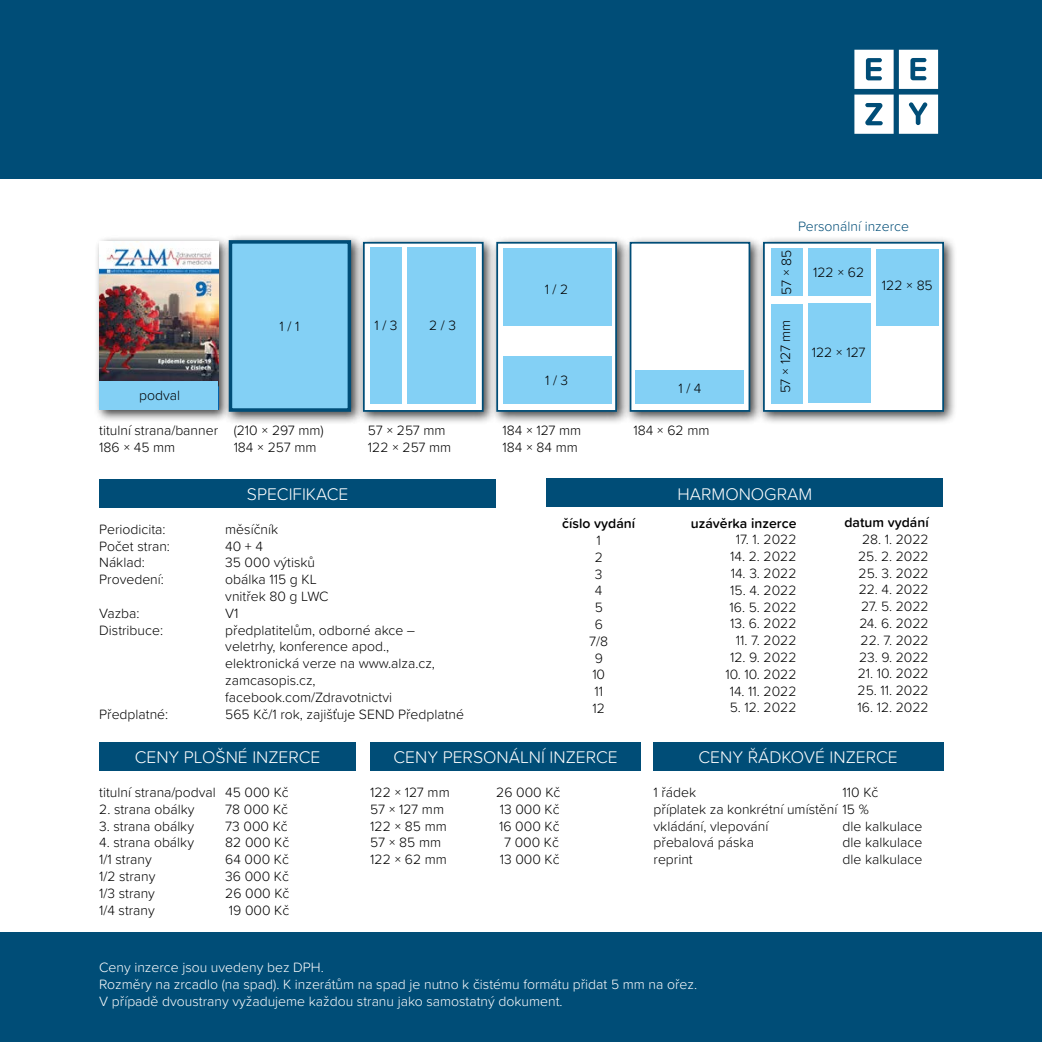
<style>
.page{position:relative;width:1042px;height:1042px;background:#fff}
.page>*{position:absolute;margin:0;border:0;box-sizing:border-box;transform-origin:0 0}
.t1{font:300 17.5px "Proxima Soft";color:#fff}
.t2{font:300 14px/16.8px "Proxima Soft";color:#000}
.t3{font:300 14px/16.8px "Proxima Soft";color:#fff}
.t4{font:600 14px "Proxima Soft";color:#000}
.t5{font:300 14px "Proxima Soft";color:#004d77}
</style>
<div class="page">
<div style="left:94px;top:236px;width:137px;height:186px;background:#000;opacity:.75"></div>
<img style="left:99px;top:241px;width:119px;height:141px">
<div style="left:0;top:933px;width:1042px;height:109px;background:#004d77"></div>
<div style="left:546px;top:478px;width:397px;height:29px;background:#004d77"></div>
<div style="left:99px;top:479px;width:397px;height:28px;background:#004d77"></div>
<div style="left:0;top:0;width:1042px;height:179px;background:#004d77"></div>
<div style="left:99px;top:382px;width:119px;height:28px;background:#83d0f5"></div>
<div style="left:222px;top:233px;width:143px;height:192px;background:#000;opacity:.75"></div>
<div style="left:229px;top:240px;width:122px;height:172px;background:#83d0f5;border:4px solid #004d77"></div>
<div style="left:356px;top:235px;width:141px;height:190px;background:#000;opacity:.75"></div>
<div style="left:363px;top:242px;width:120px;height:170px;background:#fff;border:2px solid #004d77"></div>
<div style="left:490px;top:235px;width:140px;height:190px;background:#000;opacity:.75"></div>
<div style="left:496px;top:242px;width:121px;height:170px;background:#fff;border:2px solid #004d77"></div>
<div style="left:623px;top:235px;width:141px;height:190px;background:#000;opacity:.75"></div>
<div style="left:630px;top:242px;width:120px;height:170px;background:#fff;border:2px solid #004d77"></div>
<div style="left:756px;top:235px;width:201px;height:190px;background:#000;opacity:.75"></div>
<div style="left:763px;top:242px;width:181px;height:170px;background:#fff;border:2px solid #004d77"></div>
<div style="left:370px;top:248px;width:32px;height:156px;background:#83d0f5"></div>
<div style="left:408px;top:248px;width:68px;height:156px;background:#83d0f5"></div>
<div style="left:503px;top:248px;width:108px;height:78px;background:#83d0f5"></div>
<div style="left:503px;top:357px;width:108px;height:47px;background:#83d0f5"></div>
<div style="left:636px;top:370px;width:108px;height:34px;background:#83d0f5"></div>
<div style="left:771px;top:249px;width:31px;height:47px;background:#83d0f5"></div>
<div style="left:771px;top:304px;width:31px;height:100px;background:#83d0f5"></div>
<div style="left:808px;top:248px;width:62px;height:47px;background:#83d0f5"></div>
<div style="left:808px;top:303px;width:62px;height:100px;background:#83d0f5"></div>
<div style="left:876px;top:249px;width:62px;height:77px;background:#83d0f5"></div>
<div style="left:99px;top:742px;width:257px;height:29px;background:#004d77"></div>
<div style="left:370px;top:742px;width:271px;height:29px;background:#004d77"></div>
<div style="left:653px;top:742px;width:291px;height:29px;background:#004d77"></div>
<svg style="left:899px;top:95px;width:39px;height:39px;background:#e2ebef"></svg>
<svg style="left:854px;top:95px;width:39px;height:39px;background:#d6e2e9"></svg>
<svg style="left:899px;top:50px;width:39px;height:39px;background:#d6e2e9"></svg>
<svg style="left:854px;top:50px;width:39px;height:39px;background:#d4e0e8"></svg>
<p class="t2" style="left:139px;top:386px;width:42px">podval</p>
<p class="t2" style="left:280px;top:317px;width:21px">1 / 1</p>
<p class="t2" style="left:374px;top:317px;width:25px">1 / 3</p>
<p class="t2" style="left:429px;top:317px;width:28px">2 / 3</p>
<p class="t2" style="left:545px;top:280px;width:25px">1 / 2</p>
<p class="t2" style="left:545px;top:371px;width:25px">1 / 3</p>
<p class="t2" style="left:678px;top:379px;width:25px">1 / 4</p>
<p class="t2" style="left:99px;top:421px;width:120px">titulní strana/banner<br>186 × 45 mm</p>
<p class="t2" style="left:234px;top:421px;width:91px">(210 × 297 mm)<br>184 × 257 mm</p>
<p class="t2" style="left:368px;top:421px;width:85px">57 × 257 mm<br>122 × 257 mm</p>
<p class="t2" style="left:502px;top:421px;width:80px">184 × 127 mm<br>184 × 84 mm</p>
<p class="t2" style="left:633px;top:421px;width:78px">184 × 62 mm</p>
<p class="t5" style="left:798px;top:216px;width:113px">Personální inzerce</p>
<p class="t2" style="left:777px;top:295px;width:47px;rotate:-90deg">57 × 85</p>
<p class="t2" style="left:776px;top:393px;width:75px;rotate:-90deg">57 × 127 mm</p>
<p class="t2" style="left:813px;top:263px;width:52px">122 × 62</p>
<p class="t2" style="left:882px;top:276px;width:52px">122 × 85</p>
<p class="t2" style="left:812px;top:343px;width:55px">122 × 127</p>
<p class="t1" style="left:247px;top:481px;width:103px">SPECIFIKACE</p>
<p class="t2" style="left:99px;top:520px;width:68px">Periodicita:</p>
<p class="t2" style="left:225px;top:520px;width:54px">měsíčník</p>
<p class="t2" style="left:99px;top:537px;width:72px">Počet stran:</p>
<p class="t2" style="left:225px;top:537px;width:39px">40 + 4</p>
<p class="t2" style="left:99px;top:553px;width:47px">Náklad:</p>
<p class="t2" style="left:225px;top:553px;width:91px">35 000 výtisků</p>
<p class="t2" style="left:99px;top:570px;width:66px">Provedení:</p>
<p class="t2" style="left:225px;top:570px;width:105px">obálka 115 g KL vnitřek 80 g LWC</p>
<p class="t2" style="left:99px;top:604px;width:42px">Vazba:</p>
<p class="t2" style="left:225px;top:604px;width:15px">V1</p>
<p class="t2" style="left:99px;top:621px;width:65px">Distribuce:</p>
<p class="t2" style="left:225px;top:621px;width:211px">předplatitelům, odborné akce – veletrhy, konference apod., elektronická verze na www.alza.cz, zamcasopis.cz, facebook.com/Zdravotnictvi</p>
<p class="t2" style="left:99px;top:705px;width:71px">Předplatné:</p>
<p class="t2" style="left:225px;top:705px;width:240px">565 Kč/1 rok, zajišťuje SEND Předplatné</p>
<p class="t4" style="left:562px;top:513px;width:74px">číslo vydání</p>
<p class="t2" style="left:589px;top:531px;width:20px;text-align:center">1<br>2<br>3<br>4<br>5<br>6<br>7/8<br>9<br>10<br>11<br>12</p>
<p class="t1" style="left:135px;top:744px;width:187px">CENY PLOŠNÉ INZERCE</p>
<p class="t2" style="left:99px;top:783px;width:191px">titulní strana/podval 45 000 Kč</p>
<p class="t2" style="left:99px;top:800px;width:97px">2. strana obálky</p>
<p class="t2" style="left:225px;top:800px;width:64px">78 000 Kč</p>
<p class="t2" style="left:99px;top:816px;width:96px">3. strana obálky</p>
<p class="t2" style="left:225px;top:816px;width:64px">73 000 Kč</p>
<p class="t2" style="left:99px;top:833px;width:96px">4. strana obálky</p>
<p class="t2" style="left:225px;top:833px;width:66px">82 000 Kč</p>
<p class="t2" style="left:99px;top:850px;width:54px">1/1 strany</p>
<p class="t2" style="left:225px;top:850px;width:65px">64 000 Kč</p>
<p class="t2" style="left:99px;top:867px;width:58px">1/2 strany</p>
<p class="t2" style="left:225px;top:867px;width:65px">36 000 Kč</p>
<p class="t2" style="left:99px;top:884px;width:57px">1/3 strany</p>
<p class="t2" style="left:225px;top:884px;width:66px">26 000 Kč</p>
<p class="t2" style="left:99px;top:900px;width:57px">1/4 strany</p>
<p class="t2" style="left:229px;top:900px;width:62px">19 000 Kč</p>
<p class="t1" style="left:393px;top:744px;width:226px">CENY PERSONÁLNÍ INZERCE</p>
<p class="t2" style="left:370px;top:783px;width:81px">122 × 127 mm</p>
<p class="t2" style="left:496px;top:783px;width:66px">26 000 Kč</p>
<p class="t2" style="left:370px;top:800px;width:75px">57 × 127 mm</p>
<p class="t2" style="left:500px;top:800px;width:61px">13 000 Kč</p>
<p class="t2" style="left:370px;top:816px;width:78px">122 × 85 mm</p>
<p class="t2" style="left:499px;top:816px;width:62px">16 000 Kč</p>
<p class="t2" style="left:370px;top:833px;width:72px">57 × 85 mm</p>
<p class="t2" style="left:504px;top:833px;width:56px">7 000 Kč</p>
<p class="t2" style="left:370px;top:850px;width:78px">122 × 62 mm</p>
<p class="t2" style="left:500px;top:850px;width:61px">13 000 Kč</p>
<p class="t1" style="left:677px;top:481px;width:136px">HARMONOGRAM</p>
<p class="t4" style="left:691px;top:512px;width:107px">uzávěrka inzerce</p>
<p class="t2" style="left:736px;top:530px;width:62px">17. 1. 2022</p>
<p class="t2" style="left:730px;top:547px;width:68px">14. 2. 2022</p>
<p class="t2" style="left:731px;top:564px;width:67px">14. 3. 2022</p>
<p class="t2" style="left:730px;top:581px;width:68px">15. 4. 2022</p>
<p class="t2" style="left:729px;top:598px;width:68px">16. 5. 2022</p>
<p class="t2" style="left:730px;top:614px;width:68px">13. 6. 2022</p>
<p class="t2" style="left:736px;top:631px;width:62px">11. 7. 2022</p>
<p class="t2" style="left:730px;top:648px;width:68px">12. 9. 2022</p>
<p class="t2" style="left:725px;top:665px;width:72px">10. 10. 2022</p>
<p class="t2" style="left:730px;top:682px;width:68px">14. 11. 2022</p>
<p class="t2" style="left:730px;top:698px;width:68px">5. 12. 2022</p>
<p class="t4" style="left:844px;top:512px;width:86px">datum vydání</p>
<p class="t2" style="left:862px;top:530px;width:68px">28. 1. 2022</p>
<p class="t2" style="left:858px;top:547px;width:72px">25. 2. 2022</p>
<p class="t2" style="left:858px;top:564px;width:72px">25. 3. 2022</p>
<p class="t2" style="left:858px;top:580px;width:72px">22. 4. 2022</p>
<p class="t2" style="left:861px;top:597px;width:69px">27. 5. 2022</p>
<p class="t2" style="left:859px;top:614px;width:71px">24. 6. 2022</p>
<p class="t2" style="left:860px;top:631px;width:70px">22. 7. 2022</p>
<p class="t2" style="left:859px;top:648px;width:71px">23. 9. 2022</p>
<p class="t2" style="left:858px;top:664px;width:72px">21. 10. 2022</p>
<p class="t2" style="left:857px;top:681px;width:73px">25. 11. 2022</p>
<p class="t2" style="left:857px;top:698px;width:73px">16. 12. 2022</p>
<p class="t1" style="left:698px;top:744px;width:201px">CENY ŘÁDKOVÉ INZERCE</p>
<p class="t2" style="left:653px;top:783px;width:226px;text-indent:189px">110 Kč příplatek za konkrétní umístění 15 % vkládání, vlepování</p>
<p class="t2" style="left:653px;top:783px;width:44px">1 řádek</p>
<p class="t2" style="left:842px;top:816px;width:81px">dle kalkulace</p>
<p class="t2" style="left:653px;top:833px;width:102px">přebalová páska</p>
<p class="t2" style="left:842px;top:833px;width:81px">dle kalkulace</p>
<p class="t2" style="left:653px;top:850px;width:41px">reprint</p>
<p class="t2" style="left:842px;top:850px;width:81px">dle kalkulace</p>
<p class="t3" style="left:99px;top:958px;width:599px">Ceny inzerce jsou uvedeny bez DPH.<br>Rozměry na zrcadlo (na spad). K inzerátům na spad je nutno k čistému formátu přidat 5 mm na ořez.<br>V případě dvoustrany vyžadujeme každou stranu jako samostatný dokument.</p>
</div>
